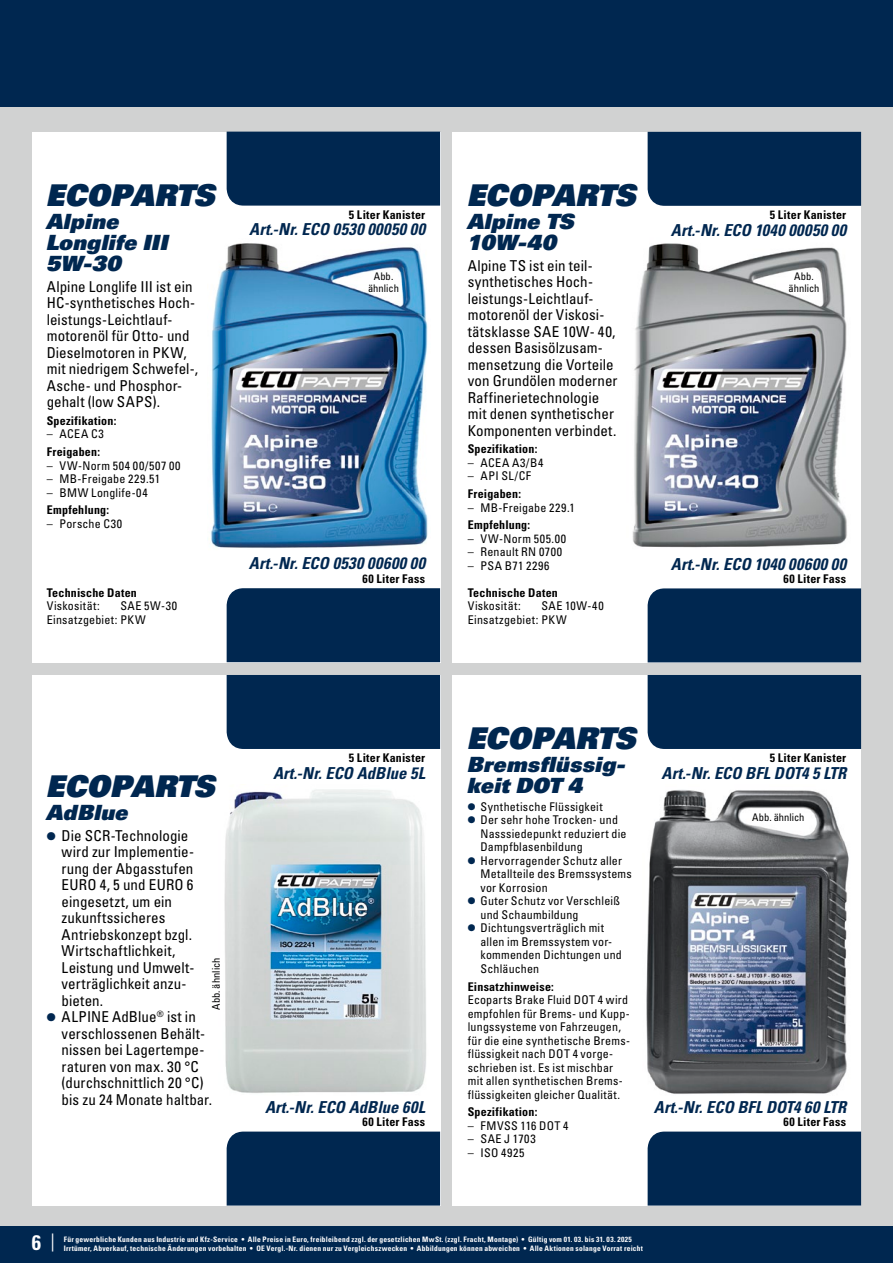
<style>
.page{position:relative;width:893px;height:1263px;background:#fff}
.page>*{position:absolute;margin:0;border:0;box-sizing:border-box;transform-origin:0 0}
.t1{font:30px "Univers LT Std X Black Obl";color:#002750}
.t2{font:21px/21px "Univers LT Std X Black Obl";letter-spacing:.015em;color:#002750}
.t3{font:700 condensed 21px "Univers LT Std";color:#fff}
.t4{font:condensed 18px "Univers LT Std";color:#fff}
.t5{font:italic 700 condensed 16.5px "Univers LT Std";letter-spacing:.01em;color:#002750}
.t6{font:italic 700 condensed 16.5px "Univers LT Std";letter-spacing:.03em;color:#002750}
.t7{font:italic 700 condensed 16.5px "Univers LT Std";letter-spacing:.035em;color:#002750}
.t8{font:condensed 15px/16.5px "Univers LT Std";letter-spacing:.005em;color:#000}
.t9{font:condensed 12px/13.5px "Univers LT Std";letter-spacing:.02em;color:#000}
.t10{font:700 condensed 12px "Univers LT Std";letter-spacing:.02em;color:#000}
.t11{font:condensed 12px "Univers LT Std";letter-spacing:.04em;color:#000}
.t12{font:condensed 12px "Univers LT Std";letter-spacing:.06em;color:#000}
.t13{font:condensed 12px "Univers LT Std";letter-spacing:.05em;color:#000}
.t14{font:condensed 10.5px/12px "Univers LT Std";color:#000;text-align:center}
.t15{font:700 condensed 7.5px "Univers LT Std";letter-spacing:.025em;color:#fff}
</style>
<div class="page">
<div style="left:0;top:0;width:893px;height:107px;background:#002750"></div>
<div style="left:0;top:107px;width:893px;height:1119px;background:#d1d2d2"></div>
<div style="left:32px;top:675px;width:408px;height:530px;background:#fff"></div>
<div style="left:32px;top:132px;width:408px;height:530px;background:#fff"></div>
<div style="left:0;top:1226px;width:893px;height:37px;background:#002750"></div>
<div style="left:453px;top:132px;width:408px;height:530px;background:#fff"></div>
<div style="left:453px;top:675px;width:408px;height:530px;background:#fff"></div>
<img style="left:646px;top:790px;width:203px;height:304px">
<img style="left:224px;top:789px;width:202px;height:304px">
<img style="left:632px;top:243px;width:215px;height:305px">
<img style="left:211px;top:243px;width:217px;height:306px">
<div style="left:227px;top:132px;width:213px;height:74px;background:#002750"></div>
<div style="left:227px;top:588px;width:213px;height:74px;background:#002750"></div>
<div style="left:648px;top:132px;width:213px;height:74px;background:#002750"></div>
<div style="left:648px;top:588px;width:213px;height:74px;background:#002750"></div>
<div style="left:227px;top:675px;width:213px;height:74px;background:#002750"></div>
<div style="left:227px;top:1131px;width:213px;height:74px;background:#002750"></div>
<div style="left:648px;top:675px;width:213px;height:74px;background:#002750"></div>
<div style="left:648px;top:1131px;width:213px;height:74px;background:#002750"></div>
<h1 class="t1" style="left:46px;top:175px;width:170px">ECOPARTS</h1>
<h2 class="t2" style="left:46px;top:211px;width:123px">Alpine<br>Longlife III<br>5W-30</h2>
<p class="t8" style="left:47px;top:278px;width:153px">Alpine Longlife III ist ein<br>HC-synthetisches Hoch&shy;leistungs-Leichtlauf&shy;motorenöl für Otto- und<br>Dieselmotoren in PKW, mit niedrigem Schwefel-,<br>Asche- und Phosphor&shy;gehalt (low SAPS).</p>
<p class="t10" style="left:47px;top:413px;width:71px">Spezifikation:</p>
<p class="t9" style="left:47px;top:427px;width:59px">– ACEA C3</p>
<p class="t10" style="left:47px;top:444px;width:55px">Freigaben:</p>
<p class="t12" style="left:47px;top:458px;width:135px">– VW-Norm 504 00/507 00</p>
<p class="t9" style="left:47px;top:472px;width:115px">– MB-Freigabe 229.51</p>
<p class="t9" style="left:47px;top:485px;width:102px">– BMW Longlife-04</p>
<p class="t10" style="left:47px;top:503px;width:64px">Empfehlung:</p>
<p class="t9" style="left:47px;top:517px;width:77px">– Porsche C30</p>
<p class="t10" style="left:47px;top:585px;width:92px">Technische Daten</p>
<p class="t9" style="left:47px;top:599px;width:54px">Viskosität:</p>
<p class="t9" style="left:47px;top:599px;width:132px;text-indent:74px">SAE 5W-30<br>Einsatzgebiet: PKW</p>
<p class="t10" style="left:349px;top:207px;width:78px">5 Liter Kanister</p>
<p class="t6" style="left:249px;top:219px;width:178px">Art.-Nr. ECO 0530 00050 00</p>
<p class="t14" style="left:368px;top:270px;width:32px">Abb. ähnlich</p>
<p class="t7" style="left:249px;top:553px;width:178px">Art.-Nr. ECO 0530 00600 00</p>
<p class="t10" style="left:362px;top:571px;width:64px">60 Liter Fass</p>
<h1 class="t1" style="left:467px;top:175px;width:170px">ECOPARTS</h1>
<h2 class="t2" style="left:467px;top:211px;width:108px">Alpine TS<br>10W-40</h2>
<p class="t8" style="left:468px;top:257px;width:151px">Alpine TS ist ein teil&shy;synthetisches Hoch&shy;leistungs-Leichtlauf&shy;motorenöl der Viskosi&shy;tätsklasse SAE 10W- 40, dessen Basisölzusam&shy;mensetzung die Vorteile von Grundölen moderner<br>Raffinerietechnologie mit denen synthetischer<br>Komponenten verbindet.</p>
<p class="t10" style="left:468px;top:442px;width:71px">Spezifikation:</p>
<p class="t9" style="left:468px;top:456px;width:77px">– ACEA A3/B4</p>
<p class="t9" style="left:468px;top:469px;width:65px">– API SL/CF</p>
<p class="t10" style="left:468px;top:486px;width:55px">Freigaben:</p>
<p class="t9" style="left:468px;top:500px;width:109px">– MB-Freigabe 229.1</p>
<p class="t10" style="left:468px;top:518px;width:64px">Empfehlung:</p>
<p class="t13" style="left:468px;top:531px;width:100px">– VW-Norm 505.00</p>
<p class="t9" style="left:468px;top:545px;width:96px">– Renault RN 0700</p>
<p class="t11" style="left:468px;top:558px;width:83px">– PSA B71 2296</p>
<p class="t10" style="left:468px;top:585px;width:92px">Technische Daten</p>
<p class="t9" style="left:468px;top:599px;width:54px">Viskosität:</p>
<p class="t9" style="left:468px;top:599px;width:137px;text-indent:74px">SAE 10W-40<br>Einsatzgebiet: PKW</p>
<p class="t10" style="left:770px;top:207px;width:78px">5 Liter Kanister</p>
<p class="t5" style="left:671px;top:220px;width:177px">Art.-Nr. ECO 1040 00050 00</p>
<p class="t14" style="left:789px;top:270px;width:32px">Abb. ähnlich</p>
<p class="t5" style="left:671px;top:554px;width:177px">Art.-Nr. ECO 1040 00600 00</p>
<p class="t10" style="left:783px;top:571px;width:64px">60 Liter Fass</p>
<h1 class="t1" style="left:46px;top:766px;width:170px">ECOPARTS</h1>
<h2 class="t2" style="left:46px;top:801px;width:83px">AdBlue</h2>
<p class="t8" style="left:62px;top:827px;width:152px">Die SCR-Technologie wird zur Implementie&shy;rung der Abgasstufen<br>EURO 4, 5 und EURO 6 eingesetzt, um ein zukunftssicheres<br>Antriebskonzept bzgl.<br>Wirtschaftlichkeit,<br>Leistung und Umwelt&shy;verträglichkeit anzu&shy;bieten.<br>ALPINE AdBlue<sup>®</sup> ist in verschlossenen Behält&shy;nissen bei Lagertempe&shy;raturen von max. 30 °C (durchschnittlich 20 °C) bis zu 24 Monate haltbar.</p>
<p class="t14" style="left:210px;top:1010px;width:54px;rotate:-90deg">Abb. ähnlich</p>
<p class="t10" style="left:349px;top:750px;width:78px">5 Liter Kanister</p>
<p class="t5" style="left:273px;top:763px;width:154px">Art.-Nr. ECO AdBlue 5L</p>
<p class="t5" style="left:265px;top:1097px;width:162px">Art.-Nr. ECO AdBlue 60L</p>
<p class="t10" style="left:362px;top:1115px;width:64px">60 Liter Fass</p>
<h1 class="t1" style="left:467px;top:718px;width:170px">ECOPARTS</h1>
<h2 class="t2" style="left:467px;top:754px;width:160px">Bremsflüssig&shy;keit DOT 4</h2>
<p class="t9" style="left:480px;top:800px;width:153px">Synthetische Flüssigkeit<br>Der sehr hohe Trocken- und<br>Nasssiedepunkt reduziert die<br>Dampfblasenbildung<br>Hervorragender Schutz aller<br>Metallteile des Bremssystems vor Korrosion<br>Guter Schutz vor Verschleiß und Schaumbildung<br>Dichtungsverträglich mit<br>allen im Bremssystem vor&shy;kommenden Dichtungen und<br>Schläuchen</p>
<p class="t10" style="left:468px;top:979px;width:88px">Einsatzhinweise:</p>
<p class="t9" style="left:468px;top:993px;width:164px">Ecoparts Brake Fluid DOT 4 wird empfohlen für Brems- und Kupp&shy;lungssysteme von Fahrzeugen, für die eine synthetische Brems&shy;flüssigkeit nach DOT 4 vorge&shy;schrieben ist. Es ist mischbar mit allen synthetischen Brems&shy;flüssigkeiten gleicher Qualität.</p>
<p class="t10" style="left:468px;top:1105px;width:71px">Spezifikation:</p>
<p class="t11" style="left:468px;top:1118px;width:102px">– FMVSS 116 DOT 4</p>
<p class="t9" style="left:468px;top:1132px;width:69px">– SAE J 1703</p>
<p class="t9" style="left:468px;top:1145px;width:58px">– ISO 4925</p>
<p class="t10" style="left:770px;top:750px;width:78px">5 Liter Kanister</p>
<p class="t5" style="left:662px;top:763px;width:186px">Art.-Nr. ECO BFL DOT4 5 LTR</p>
<p class="t14" style="left:752px;top:811px;width:54px">Abb. ähnlich</p>
<p class="t5" style="left:654px;top:1097px;width:194px">Art.-Nr. ECO BFL DOT4 60 LTR</p>
<p class="t10" style="left:783px;top:1115px;width:64px">60 Liter Fass</p>
<p class="t4" style="left:51px;top:1229px;width:6px">|</p>
<h2 class="t3" style="left:32px;top:1230px;width:11px">6</h2>
<p class="t15" style="left:64px;top:1244px;width:581px">Irrtümer, Abverkauf, technische Änderungen vorbehalten • OE Vergl.-Nr. dienen nur zu Vergleichszwecken • Abbildungen können abweichen • Alle Aktionen solange Vorrat reicht</p>
<p class="t15" style="left:64px;top:1234px;width:570px">Für gewerbliche Kunden aus Industrie und Kfz-Service • Alle Preise in Euro, freibleibend zzgl. der gesetzlichen MwSt. (zzgl. Fracht, Montage) • Gültig vom 01. 03. bis 31. 03. 2025</p>
</div>
